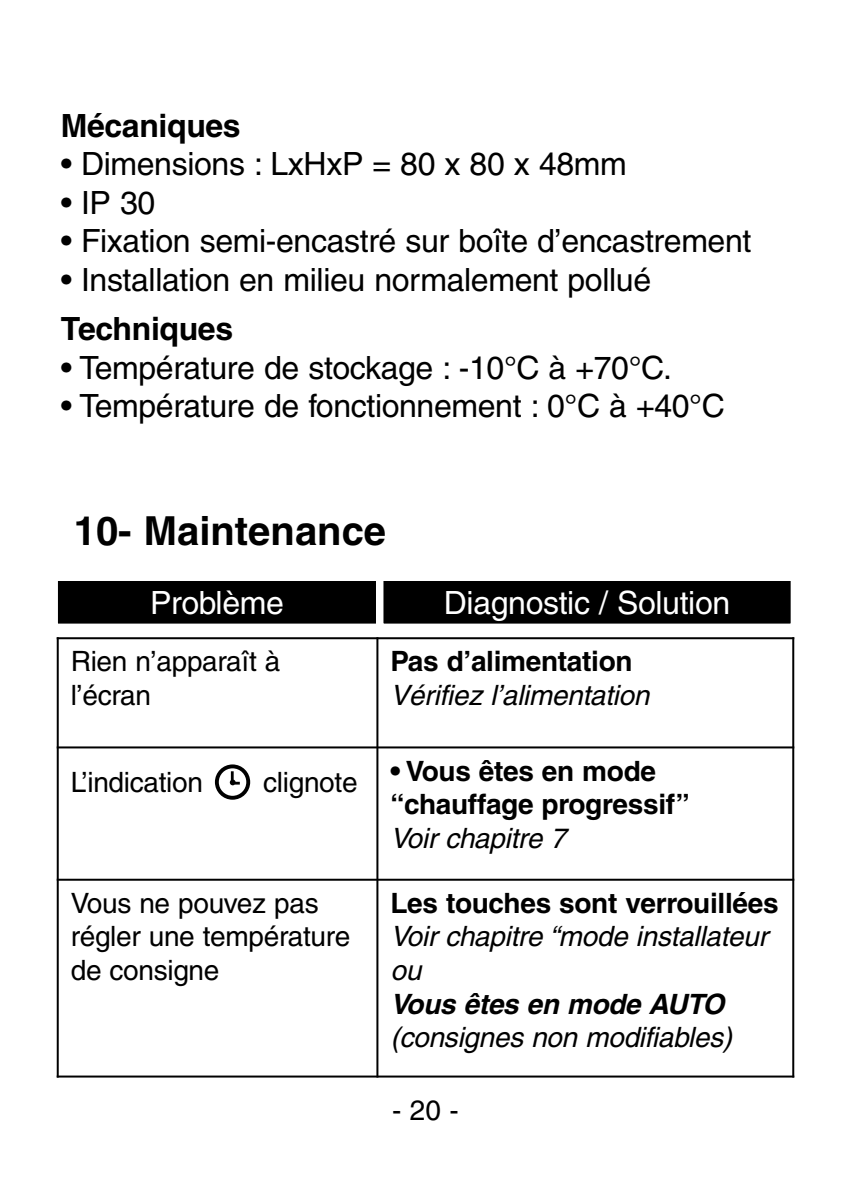
<style>
.page{position:relative;width:851px;height:1191px;background:#fff}
.page>*{position:absolute;margin:0;border:0;box-sizing:border-box;transform-origin:0 0}
.t1{font:700 40px "Helvetica";color:#000}
.t2{font:32px "Helvetica";letter-spacing:-.01em;color:#000}
.t3{font:32px "Helvetica";letter-spacing:-.01em;color:#fff}
.t4{font:700 32px "Helvetica";letter-spacing:-.01em;color:#000}
.t5{font:italic 28px/33.6px "Helvetica";letter-spacing:-.01em;color:#000}
.t6{font:700 28px/33.6px "Helvetica";letter-spacing:-.01em;color:#000}
.t7{font:28px/33.6px "Helvetica";letter-spacing:-.01em;color:#000}
.t8{font:italic 700 28px "Helvetica";letter-spacing:-.01em;color:#000}
.s1{font-weight:400}
</style>
<div class="page">
<svg style="left:215px;top:764px;width:35px;height:35px"></svg>
<hr style="left:57px;top:637px;width:2px;height:440px;background:#000">
<hr style="left:376px;top:637px;width:2px;height:440px;background:#000">
<hr style="left:792px;top:637px;width:2px;height:440px;background:#000">
<hr style="left:57px;top:637px;width:737px;height:2px;background:#000">
<hr style="left:57px;top:746px;width:737px;height:2px;background:#000">
<hr style="left:57px;top:878px;width:737px;height:2px;background:#000">
<hr style="left:57px;top:1075px;width:737px;height:2px;background:#000">
<div style="left:58px;top:580px;width:318px;height:43px;background:#000"></div>
<div style="left:57px;top:579px;width:320px;height:46px;border:1px solid #fff"></div>
<div style="left:383px;top:580px;width:407px;height:43px;background:#000"></div>
<div style="left:382px;top:579px;width:409px;height:46px;border:1px solid #fff"></div>
<p class="t4" style="left:61px;top:114px;width:181px">Mécaniques</p>
<p class="t2" style="left:61px;top:152px;width:567px">• Dimensions : LxHxP = 80 x 80 x 48mm</p>
<p class="t2" style="left:61px;top:191px;width:96px">• IP 30</p>
<p class="t2" style="left:61px;top:229px;width:692px">• Fixation semi-encastré sur boîte d’encastrement</p>
<p class="t2" style="left:61px;top:268px;width:592px">• Installation en milieu normalement pollué</p>
<p class="t4" style="left:61px;top:317px;width:174px">Techniques</p>
<p class="t2" style="left:61px;top:356px;width:612px">• Température de stockage : -10°C à +70°C.</p>
<p class="t2" style="left:61px;top:394px;width:665px">• Température de fonctionnement : 0°C à +40°C</p>
<p class="t1" style="left:74px;top:516px;width:314px">10- Maintenance</p>
<p class="t3" style="left:150px;top:591px;width:135px">Problème</p>
<p class="t3" style="left:444px;top:591px;width:288px">Diagnostic / Solution</p>
<p class="t7" style="left:71px;top:647px;width:211px">Rien n’apparaît à l’écran</p>
<p class="t6" style="left:390px;top:647px;width:243px">Pas d’alimentation</p>
<p class="t5" style="left:390px;top:681px;width:260px">Vérifiez l’alimentation</p>
<p class="t6" style="left:390px;top:756px;width:301px;text-indent:-127px"><span class="s1">clignote</span> • Vous êtes en mode “chauffage progressif”</p>
<p class="t5" style="left:390px;top:824px;width:177px">Voir chapitre 7</p>
<p class="t7" style="left:71px;top:889px;width:281px">Vous ne pouvez pas régler une température de consigne</p>
<p class="t6" style="left:390px;top:889px;width:389px">Les touches sont verrouillées</p>
<p class="t7" style="left:71px;top:767px;width:134px">L’indication</p>
<p class="t5" style="left:390px;top:922px;width:378px">Voir chapitre “mode installateur ou</p>
<p class="t8" style="left:390px;top:993px;width:335px">Vous êtes en mode AUTO</p>
<p class="t5" style="left:390px;top:1023px;width:343px">(consignes non modifiables)</p>
<p class="t7" style="left:392px;top:1096px;width:68px">-20-</p>
</div>
